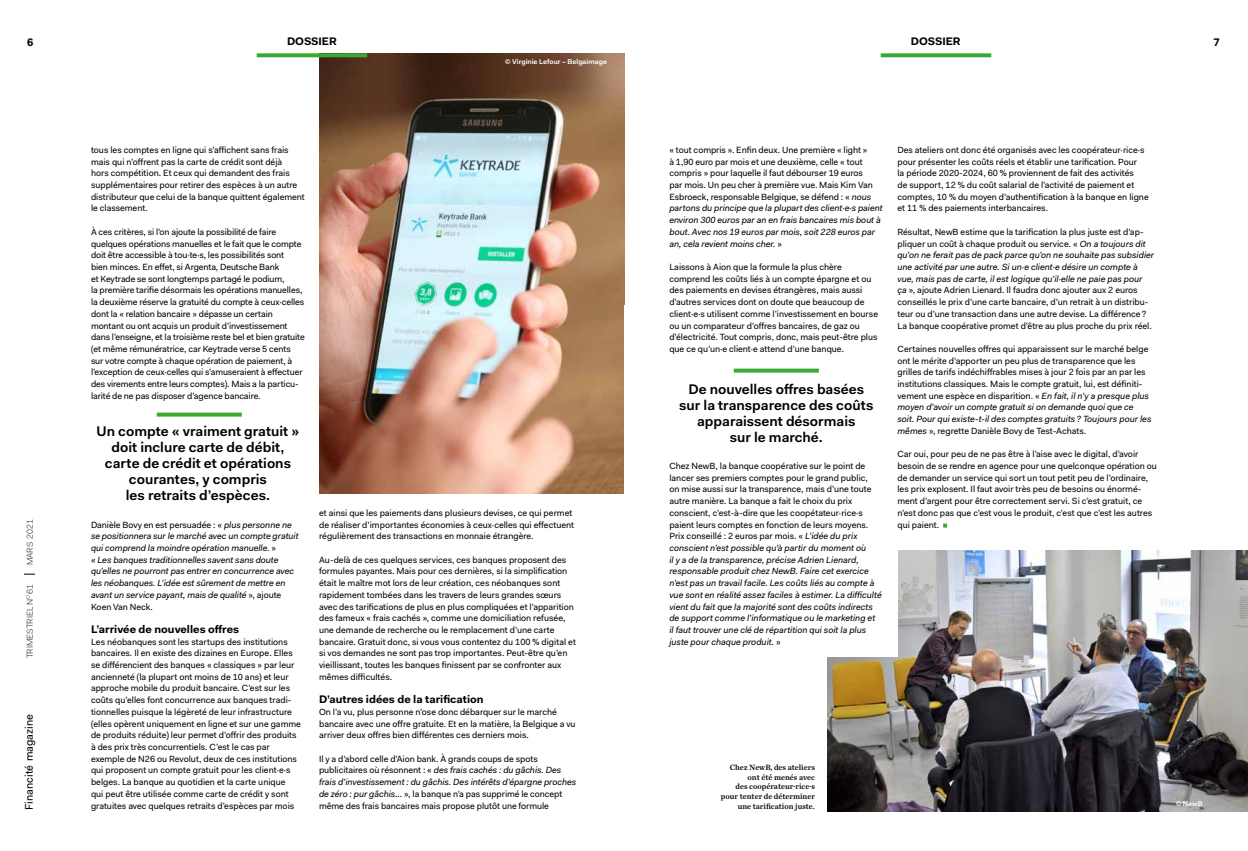
<style>
.page{position:relative;width:1248px;height:851px;background:#fff}
.page>*{position:absolute;margin:0;border:0;box-sizing:border-box;transform-origin:0 0}
.t1{font:600 14px/16px "Fakt Pro";color:#000;text-align:center}
.t2{font:700 11px "Fakt Pro";color:#000}
.t3{font:11px "Fakt Pro";color:#000}
.t4{font:9px/11.7px "Fakt Pro";color:#000}
.t5{font:italic 9px/11.7px "Fakt Pro";color:#000}
.t6{font:300 8.5px "Fakt Pro";color:#000}
.t7{font:8px/9.6px "Chronicle Text G1 Semi";color:#000;text-align:right}
.t8{font:600 7px "Fakt Pro";color:#fff}
.s1{font-style:normal}
.s2{font-style:italic}
</style>
<div class="page">
<img style="left:319px;top:53px;width:305px;height:440px">
<img style="left:827px;top:551px;width:420px;height:260px">
<svg style="left:257px;top:53px;width:110px;height:4px"></svg>
<svg style="left:880px;top:53px;width:111px;height:4px"></svg>
<div style="left:639px;top:434px;width:258px;height:222px;background:#fff"></div>
<svg style="left:157px;top:412px;width:85px;height:4px"></svg>
<svg style="left:943px;top:523px;width:4px;height:4px"></svg>
<svg style="left:733px;top:368px;width:85px;height:4px"></svg>
<p class="t2" style="left:287px;top:34px;width:51px">DOSSIER</p>
<p class="t2" style="left:910px;top:34px;width:51px">DOSSIER</p>
<p class="t2" style="left:27px;top:34px;width:8px">6</p>
<p class="t2" style="left:1213px;top:34px;width:8px">7</p>
<p class="t6" style="left:24px;top:565px;width:47px;rotate:-90deg">MARS 2021</p>
<p class="t6" style="left:24px;top:658px;width:76px;rotate:-90deg">TRIMESTRIEL N<sup>O</sup> 61</p>
<p class="t3" style="left:22px;top:809px;width:97px;rotate:-90deg">Financité magazine</p>
<p class="t8" style="left:505px;top:57px;width:103px">© Virginie Lefour – Belgaimage</p>
<p class="t4" style="left:91px;top:144px;width:215px">tous les comptes en ligne qui s’affichent sans frais mais qui n’offrent pas la carte de crédit sont déjà<br>hors compétition. Et ceux qui demandent des frais supplémentaires pour retirer des espèces à un autre distributeur que celui de la banque quittent également le classement.</p>
<p class="t4" style="left:91px;top:226px;width:215px">À ces critères, si l’on ajoute la possibilité de faire quelques opérations manuelles et le fait que le compte doit être accessible à tou·te·s, les possibilités sont<br>bien minces. En effet, si Argenta, Deutsche Bank<br>et Keytrade se sont longtemps partagé le podium,<br>la première tarifie désormais les opérations manuelles, la deuxième réserve la gratuité du compte à ceux·celles dont la « relation bancaire » dépasse un certain montant ou ont acquis un produit d’investissement dans l’enseigne, et la troisième reste bel et bien gratuite (et même rémunératrice, car Keytrade verse 5 cents sur votre compte à chaque opération de paiement, à l’exception de ceux·celles qui s’amuseraient à effectuer des virements entre leurs comptes). Mais a la particu&shy;larité de ne pas disposer d’agence bancaire.</p>
<h1 class="t1" style="left:97px;top:423px;width:204px">Un compte « vraiment gratuit » doit inclure carte de débit, carte de crédit et opérations courantes, y compris<br>les retraits d’espèces.</h1>
<p class="t5" style="left:91px;top:518px;width:209px"><span class="s1">Danièle Bovy en est persuadée : «</span> plus personne ne se positionnera sur le marché avec un compte gratuit qui comprend la moindre opération manuelle. <span class="s1">»<br>«</span> Les banques traditionnelles savent sans doute qu’elles ne pourront pas entrer en concurrence avec les néobanques. L’idée est sûrement de mettre en avant un service payant, mais de qualité <span class="s1">», ajoute Koen Van Neck.</span></p>
<p class="t2" style="left:91px;top:621px;width:150px">L’arrivée de nouvelles offres</p>
<p class="t4" style="left:91px;top:635px;width:211px">Les néobanques sont les startups des institutions bancaires. Il en existe des dizaines en Europe. Elles se différencient des banques « classiques » par leur ancienneté (la plupart ont moins de 10 ans) et leur approche mobile du produit bancaire. C’est sur les coûts qu’elles font concurrence aux banques tradi&shy;tionnelles puisque la légèreté de leur infrastructure (elles opèrent uniquement en ligne et sur une gamme de produits réduite) leur permet d’offrir des produits à des prix très concurrentiels. C’est le cas par exemple de N26 ou Revolut, deux de ces institutions qui proposent un compte gratuit pour les client·e·s belges. La banque au quotidien et la carte unique<br>qui peut être utilisée comme carte de crédit y sont gratuites avec quelques retraits d’espèces par mois</p>
<p class="t4" style="left:319px;top:506px;width:256px">et ainsi que les paiements dans plusieurs devises, ce qui permet de réaliser d’importantes économies à ceux·celles qui effectuent régulièrement des transactions en monnaie étrangère.</p>
<p class="t4" style="left:319px;top:553px;width:258px">Au-delà de ces quelques services, ces banques proposent des formules payantes. Mais pour ces dernières, si la simplification était le maître mot lors de leur création, ces néobanques sont rapidement tombées dans les travers de leurs grandes sœurs avec des tarifications de plus en plus compliquées et l’apparition des fameux « frais cachés », comme une domiciliation refusée, une demande de recherche ou le remplacement d’une carte bancaire. Gratuit donc, si vous vous contentez du 100 % digital et si vos demandes ne sont pas trop importantes. Peut-être qu’en vieillissant, toutes les banques finissent par se confronter aux mêmes difficultés.</p>
<p class="t2" style="left:319px;top:692px;width:166px">D’autres idées de la tarification</p>
<p class="t4" style="left:319px;top:705px;width:258px">On l’a vu, plus personne n’ose donc débarquer sur le marché bancaire avec une offre gratuite. Et en la matière, la Belgique a vu arriver deux offres bien différentes ces derniers mois.</p>
<p class="t4" style="left:319px;top:752px;width:259px">Il y a d’abord celle d’Aion bank. À grands coups de spots publicitaires où résonnent : « <span class="s2">des frais cachés : du gâchis. Des frais d’investissement : du gâchis. Des intérêts d’épargne proches de zéro : pur gâchis…</span> », la banque n’a pas supprimé le concept même des frais bancaires mais propose plutôt une formule</p>
<p class="t4" style="left:669px;top:144px;width:215px">« tout compris ». Enfin deux. Une première « light »<br>à 1,90 euro par mois et une deuxième, celle « tout compris » pour laquelle il faut débourser 19 euros<br>par mois. Un peu cher à première vue. Mais Kim Van Esbroeck, responsable Belgique, se défend : « <span class="s2">nous partons du principe que la plupart des client·e·s paient environ 300 euros par an en frais bancaires mis bout à bout. Avec nos 19 euros par mois, soit 228 euros par an, cela revient moins cher.</span> »</p>
<p class="t4" style="left:669px;top:261px;width:210px">Laissons à Aion que la formule la plus chère comprend les coûts liés à un compte épargne et ou des paiements en devises étrangères, mais aussi d’autres services dont on doute que beaucoup de client·e·s utilisent comme l’investissement en bourse ou un comparateur d’offres bancaires, de gaz ou d’électricité. Tout compris, donc, mais peut-être plus que ce qu’un·e client·e attend d’une banque.</p>
<h1 class="t1" style="left:679px;top:381px;width:196px">De nouvelles offres basées sur la transparence des coûts apparaissent désormais<br>sur le marché.</h1>
<p class="t5" style="left:669px;top:460px;width:214px"><span class="s1">Chez NewB, la banque coopérative sur le point de lancer ses premiers comptes pour le grand public,<br>on mise aussi sur la transparence, mais d’une toute autre manière. La banque a fait le choix du prix conscient, c’est-à-dire que les coopétateur·rice·s paient leurs comptes en fonction de leurs moyens.<br>Prix conseillé : 2 euros par mois. «</span> L’idée du prix conscient n’est possible qu’à partir du moment où<br>il y a de la transparence, précise Adrien Lienard, responsable produit chez NewB. Faire cet exercice n’est pas un travail facile. Les coûts liés au compte à vue sont en réalité assez faciles à estimer. La difficulté vient du fait que la majorité sont des coûts indirects de support comme l’informatique ou le marketing et il faut trouver une clé de répartition qui soit la plus juste pour chaque produit. <span class="s1">»</span></p>
<p class="t4" style="left:897px;top:144px;width:253px">Des ateliers ont donc été organisés avec les coopérateur·rice·s pour présenter les coûts réels et établir une tarification. Pour<br>la période 2020-2024, 60 % proviennent de fait des activités<br>de support, 12 % du coût salarial de l’activité de paiement et comptes, 10 % du moyen d’authentification à la banque en ligne et 11 % des paiements interbancaires.</p>
<p class="t4" style="left:897px;top:226px;width:258px">Résultat, NewB estime que la tarification la plus juste est d’ap&shy;pliquer un coût à chaque produit ou service. « <span class="s2">On a toujours dit qu’on ne ferait pas de pack parce qu’on ne souhaite pas subsidier une activité par une autre. Si un·e client·e désire un compte à vue, mais pas de carte, il est logique qu’il·elle ne paie pas pour<br>ça</span> », ajoute Adrien Lienard. Il faudra donc ajouter aux 2 euros conseillés le prix d’une carte bancaire, d’un retrait à un distribu&shy;teur ou d’une transaction dans une autre devise. La différence?<br>La banque coopérative promet d’être au plus proche du prix réel.</p>
<p class="t4" style="left:897px;top:343px;width:255px">Certaines nouvelles offres qui apparaissent sur le marché belge ont le mérite d’apporter un peu plus de transparence que les grilles de tarifs indéchiffrables mises à jour 2 fois par an par les institutions classiques. Mais le compte gratuit, lui, est définiti&shy;vement une espèce en disparition. « <span class="s2">En fait, il n’y a presque plus moyen d’avoir un compte gratuit si on demande quoi que ce soit. Pour qui existe-t-il des comptes gratuits? Toujours pour les mêmes</span> », regrette Danièle Bovy de Test-Achats.</p>
<p class="t4" style="left:897px;top:448px;width:261px">Car oui, pour peu de ne pas être à l’aise avec le digital, d’avoir besoin de se rendre en agence pour une quelconque opération ou de demander un service qui sort un tout petit peu de l’ordinaire, les prix explosent. Il faut avoir très peu de besoins ou énormé&shy;ment d’argent pour être correctement servi. Si c’est gratuit, ce n’est donc pas que c’est vous le produit, c’est que c’est les autres qui paient.</p>
<p class="t7" style="left:720px;top:762px;width:96px">Chez NewB, des ateliers ont été menés avec<br>des coopérateur·rice·s pour tenter de déterminer une tarification juste.</p>
<p class="t8" style="left:1175px;top:798px;width:28px">© NewB</p>
</div>
